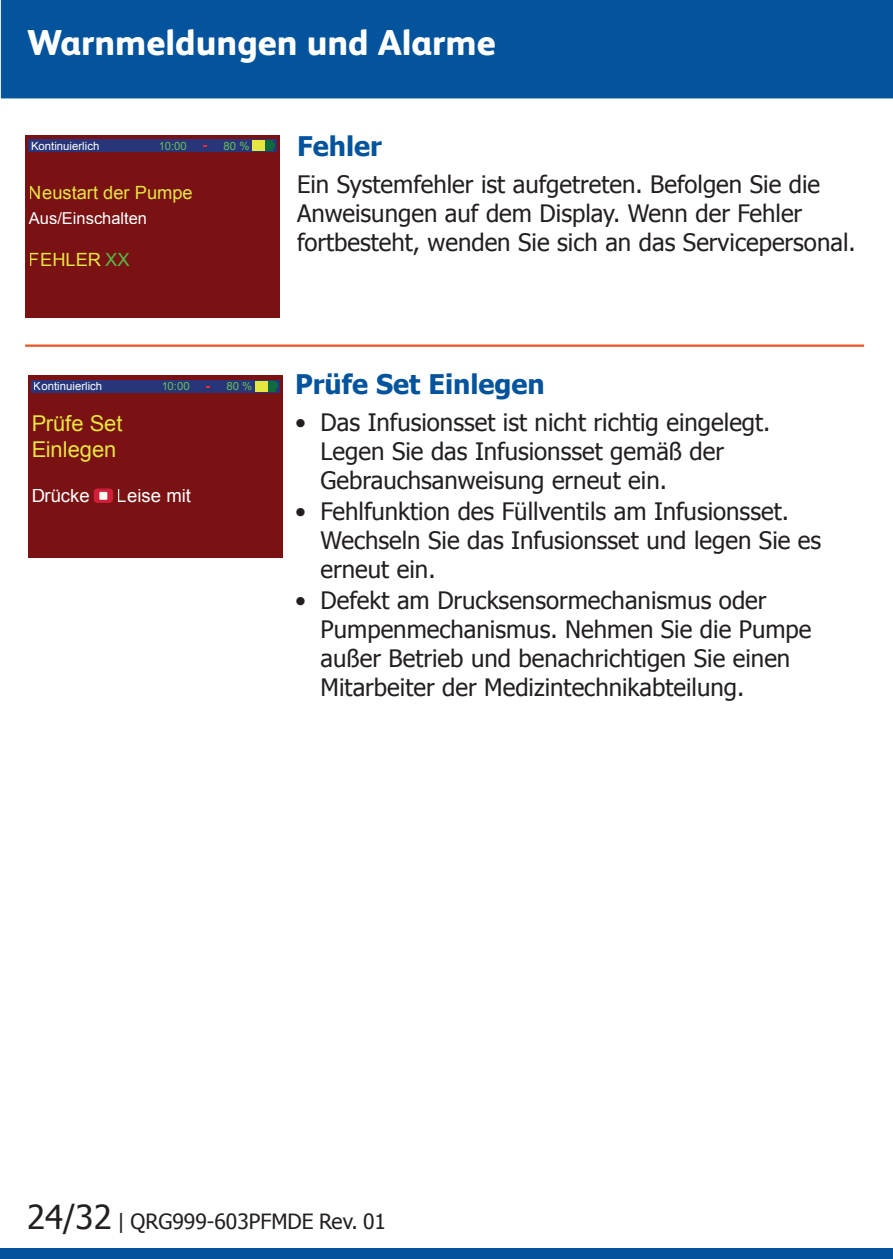
<style>
.page{position:relative;width:893px;height:1259px;background:#fff}
.page>*{position:absolute;margin:0;border:0;box-sizing:border-box;transform-origin:0 0}
.t1{font:800 36px "FS Albert Pro";color:#fff}
.t2{font:700 27px "Tahoma";color:#04539d}
.t3{font:24px/28.8px "Tahoma";color:#231f20}
.t4{font:21.9px/26.1px "Arial";color:#e6e641}
.t5{font:21px "Tahoma";color:#231f20}
.t6{font:18.3px "Arial";color:#e6e641}
.t7{font:18.3px "Arial";color:#fff}
.t8{font:16.5px "Arial";color:#fff}
.t9{font:11.4px "Arial";color:#fff}
.t10{font:11.4px "Arial";color:#69be58}
.s1{color:#56b947}
.s2{font-size:33px}
</style>
<div class="page">
<div style="left:1px;top:0;width:892px;height:98px;background:#04539d"></div>
<div style="left:0;top:1248px;width:893px;height:11px;background:#04539d"></div>
<div style="left:25px;top:135px;width:255px;height:182px;background:#7a1113"></div>
<div style="left:28px;top:139px;width:249px;height:13px;background:#283679"></div>
<div style="left:253px;top:140px;width:12px;height:11px;background:#e6e641"></div>
<div style="left:265px;top:140px;width:8px;height:11px;background:#0d6b3f"></div>
<div style="left:28px;top:376px;width:254px;height:182px;background:#7a1113"></div>
<div style="left:31px;top:380px;width:249px;height:13px;background:#283679"></div>
<div style="left:255px;top:381px;width:13px;height:10px;background:#e6e641"></div>
<div style="left:268px;top:381px;width:8px;height:10px;background:#0d6b3f"></div>
<div style="left:94px;top:488px;width:19px;height:15px;background:#d11e39;border-radius:4px"></div>
<div style="left:99px;top:492px;width:8px;height:8px;background:#fefbf3"></div>
<hr style="left:25px;top:344px;width:839px;height:3px;background:#e75424">
<h1 class="t1" style="left:27px;top:14px;width:470px">Warnmeldungen und Alarme</h1>
<p class="t9" style="left:31px;top:138px;width:70px">Kontinuierlich</p>
<p class="t10" style="left:158px;top:138px;width:30px">10:00</p>
<p class="t10" style="left:223px;top:138px;width:27px">80 %</p>
<p class="t6" style="left:29px;top:180px;width:165px">Neustart der Pumpe</p>
<p class="t8" style="left:29px;top:207px;width:120px">Aus/Einschalten</p>
<p class="t6" style="left:29px;top:247px;width:102px">FEHLER <span class="s1">XX</span></p>
<p class="t9" style="left:34px;top:379px;width:70px">Kontinuierlich</p>
<p class="t10" style="left:161px;top:379px;width:30px">10:00</p>
<p class="t10" style="left:226px;top:379px;width:27px">80 %</p>
<p class="t4" style="left:31px;top:411px;width:93px">Prüfe Set<br>Einlegen</p>
<p class="t7" style="left:31px;top:484px;width:60px">Drücke</p>
<p class="t7" style="left:117px;top:484px;width:76px">Leise mit</p>
<p class="t2" style="left:297px;top:127px;width:86px">Fehler</p>
<p class="t3" style="left:297px;top:169px;width:560px">Ein Systemfehler ist aufgetreten. Befolgen Sie die<br>Anweisungen auf dem Display. Wenn der Fehler fortbesteht, wenden Sie sich an das Servicepersonal.</p>
<p class="t2" style="left:295px;top:365px;width:251px">Prüfe Set Einlegen</p>
<p class="t3" style="left:321px;top:407px;width:451px;text-indent:-26px">• Das Infusionsset ist nicht richtig eingelegt.<br>Legen Sie das Infusionsset gemäß der<br>Gebrauchsanweisung erneut ein.</p>
<p class="t3" style="left:321px;top:496px;width:502px;text-indent:-26px">• Fehlfunktion des Füllventils am Infusionsset.<br>Wechseln Sie das Infusionsset und legen Sie es erneut ein.</p>
<p class="t3" style="left:321px;top:585px;width:492px;text-indent:-26px">• Defekt am Drucksensormechanismus oder Pumpenmechanismus. Nehmen Sie die Pumpe außer Betrieb und benachrichtigen Sie einen Mitarbeiter der Medizintechnikabteilung.</p>
<p class="t5" style="left:27px;top:1206px;width:361px"><span class="s2">24/32</span> | QRG999-603PFMDE Rev. 01</p>
</div>
